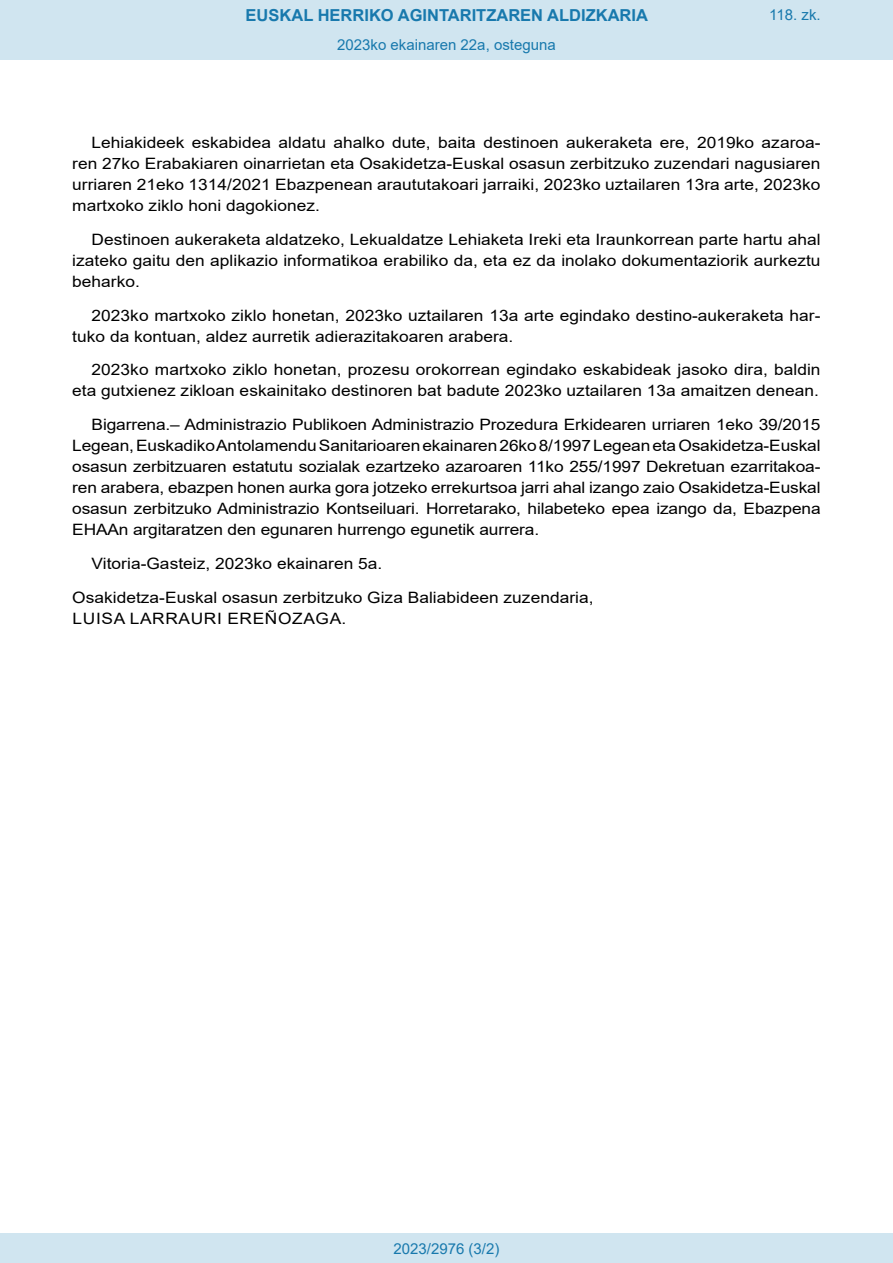
<style>
.page{position:relative;width:893px;height:1263px;background:#fff}
.page>*{position:absolute;margin:0;border:0;box-sizing:border-box;transform-origin:0 0}
.t1{font:700 16.5px "Arial";color:#1879ad}
.BOPVDetalle{font:15.6px/21px "Arial";color:#000;text-align:justify;scale:1.11 1}
.BOPVFirmaPuesto{font:15.6px "Arial";color:#000;scale:1.11 1}
.BOPVFirmaLugFec{font:15.6px "Arial";color:#000;scale:1.11 1}
.BOPVFirmaNombre{font:15.6px "Arial";letter-spacing:.035em;color:#000;scale:1.11 1}
.Paginacion_Centro{font:15px "Arial";color:#1879ad}
</style>
<div class="page">
<div style="left:0;top:0;width:893px;height:60px;background:#d0e5f0"></div>
<div style="left:0;top:1233px;width:893px;height:30px;background:#d0e5f0"></div>
<p class="t1" style="left:246px;top:3px;width:404px">EUSKAL HERRIKO AGINTARITZAREN ALDIZKARIA</p>
<p class="Paginacion_Centro" style="left:337px;top:35px;width:220px">2023ko ekainaren 22a, osteguna</p>
<p class="Paginacion_Centro" style="left:769px;top:5px;width:53px">118. zk.</p>
<p class="BOPVDetalle" style="left:72px;top:132px;width:676px;text-indent:19px">Lehiakideek eskabidea aldatu ahalko dute, baita destinoen aukeraketa ere, 2019ko azaroa&shy;ren 27ko Erabakiaren oinarrietan eta Osakidetza-Euskal osasun zerbitzuko zuzendari nagusiaren urriaren 21eko 1314/2021 Ebazpenean araututakoari jarraiki, 2023ko uztailaren 13ra arte, 2023ko martxoko ziklo honi dagokionez.</p>
<p class="BOPVDetalle" style="left:72px;top:229px;width:676px;text-indent:19px">Destinoen aukeraketa aldatzeko, Lekualdatze Lehiaketa Ireki eta Iraunkorrean parte hartu ahal izateko gaitu den aplikazio informatikoa erabiliko da, eta ez da inolako dokumentaziorik aurkeztu beharko.</p>
<p class="BOPVDetalle" style="left:72px;top:305px;width:676px;text-indent:19px">2023ko martxoko ziklo honetan, 2023ko uztailaren 13a arte egindako destino-aukeraketa har&shy;tuko da kontuan, aldez aurretik adierazitakoaren arabera.</p>
<p class="BOPVDetalle" style="left:72px;top:359px;width:676px;text-align:right">2023ko martxoko ziklo honetan, prozesu orokorrean egindako eskabideak jasoko dira, baldin eta gutxienez zikloan eskainitako destinoren bat badute 2023ko uztailaren 13a amaitzen denean.</p>
<p class="BOPVDetalle" style="left:72px;top:414px;width:676px;text-indent:19px">Bigarrena.– Administrazio Publikoen Administrazio Prozedura Erkidearen urriaren 1eko 39/2015<br>Legean, Euskadiko Antolamendu Sanitarioaren ekainaren 26ko 8/1997 Legean eta Osakidetza-Euskal osasun zerbitzuaren estatutu sozialak ezartzeko azaroaren 11ko 255/1997 Dekretuan ezarritakoa&shy;ren arabera, ebazpen honen aurka gora jotzeko errekurtsoa jarri ahal izango zaio Osakidetza-Euskal osasun zerbitzuko Administrazio Kontseiluari. Horretarako, hilabeteko epea izango da, Ebazpena EHAAn argitaratzen den egunaren hurrengo egunetik aurrera.</p>
<p class="BOPVFirmaLugFec" style="left:92px;top:553px;width:263px">Vitoria-Gasteiz, 2023ko ekainaren 5a.</p>
<p class="BOPVFirmaPuesto" style="left:72px;top:586px;width:471px">Osakidetza-Euskal osasun zerbitzuko Giza Baliabideen zuzendaria,</p>
<p class="BOPVFirmaNombre" style="left:73px;top:607px;width:248px">LUISA LARRAURI EREÑOZAGA.</p>
<p class="Paginacion_Centro" style="left:393px;top:1238px;width:107px">2023/2976 (3/2)</p>
</div>
